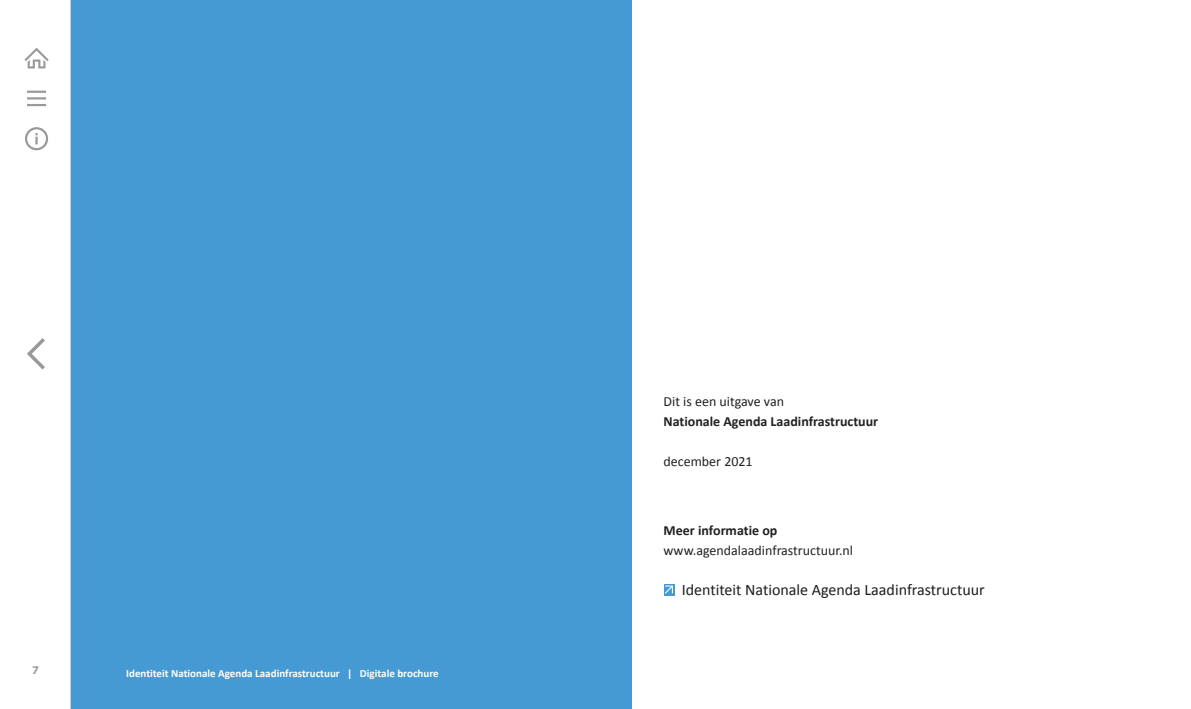
<style>
.page{position:relative;width:1191px;height:709px;background:#fff}
.page>*{position:absolute;margin:0;border:0;box-sizing:border-box;transform-origin:0 0}
.Broodtekst{font:16px "Calibri";color:#1d1d1b}
.Colofon_-_achterpagi{font:14px/20px "Calibri";color:#212121}
.Colofon_-_achterpagi-2{font:700 14px "Calibri";color:#212121}
.t1{font:700 11px "Calibri";color:#fff}
.t2{font:700 11px "Gotham";color:#999}
.s1{font-weight:700}
</style>
<div class="page">
<svg style="left:664px;top:584px;width:10px;height:11px"></svg>
<div style="left:71px;top:0;width:560px;height:709px;background:#469ad3"></div>
<svg style="left:27px;top:338px;width:18px;height:31px"></svg>
<svg style="left:25px;top:127px;width:23px;height:23px"></svg>
<svg style="left:27px;top:91px;width:19px;height:15px"></svg>
<svg style="left:24px;top:48px;width:25px;height:20px"></svg>
<p class="t2" style="left:32px;top:663px;width:8px">7</p>
<p class="t1" style="left:126px;top:666px;width:314px">Identiteit Nationale Agenda Laadinfrastructuur | Digitale brochure</p>
<p class="Colofon_-_achterpagi" style="left:663px;top:391px;width:122px">Dit is een uitgave van</p>
<p class="Colofon_-_achterpagi-2" style="left:663px;top:412px;width:216px">Nationale Agenda Laadinfrastructuur</p>
<p class="Colofon_-_achterpagi" style="left:663px;top:451px;width:91px">december 2021</p>
<p class="Colofon_-_achterpagi" style="left:663px;top:520px;width:191px"><span class="s1">Meer informatie op </span>www.agendalaadinfrastructuur.nl</p>
<p class="Broodtekst" style="left:681px;top:579px;width:305px">Identiteit Nationale Agenda Laadinfrastructuur</p>
</div>
